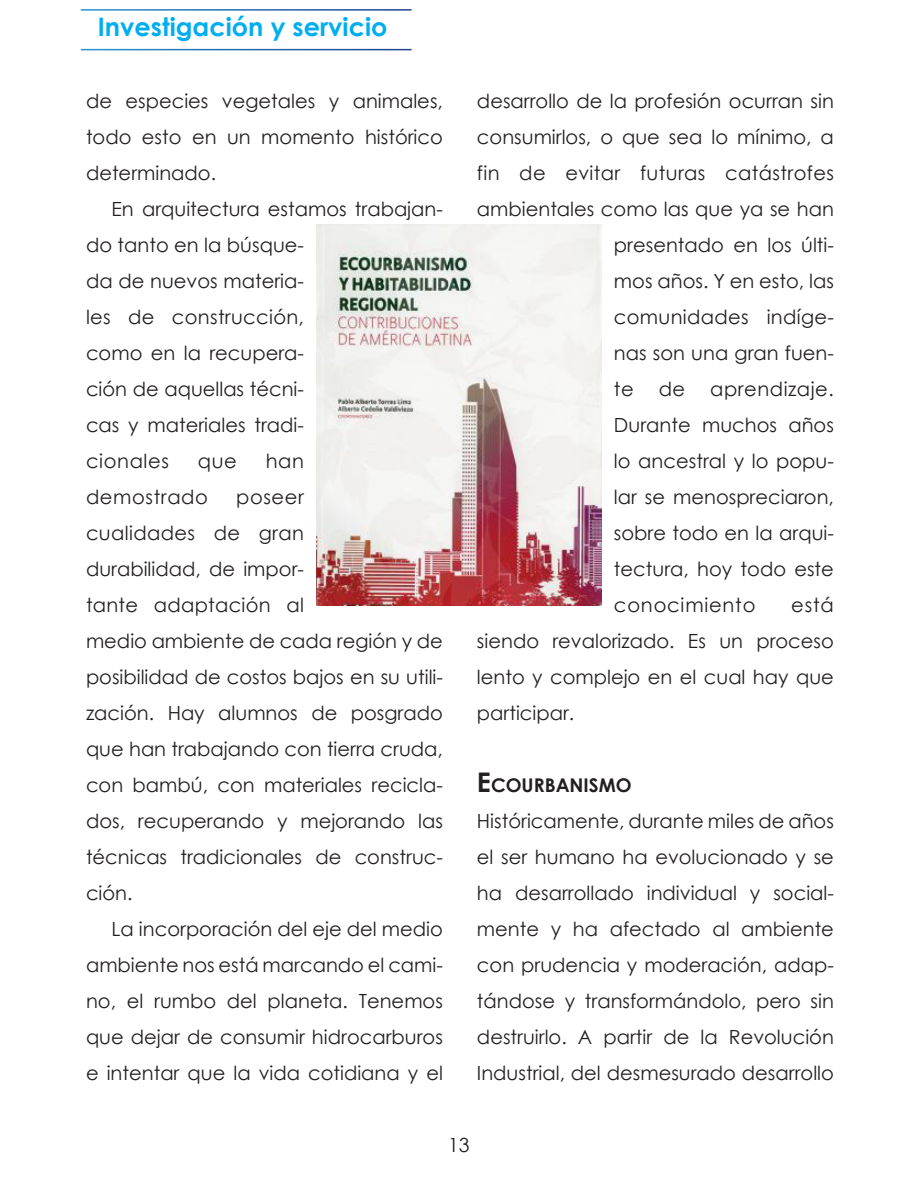
<style>
.page{position:relative;width:918px;height:1188px;background:#fff}
.page>*{position:absolute;margin:0;border:0;box-sizing:border-box;transform-origin:0 0}
.t1{font:700 25.5px "Century Gothic";color:#00aeef}
.cuerpoArticulos{font:19.5px/36px "Century Gothic";color:#231f20;text-align:justify}
.cuerpoArticulos_sin{font:19.5px/36px "Century Gothic";color:#231f20;text-align:justify}
.cuerpoArticulos-2{font:19.5px "Century Gothic";letter-spacing:.02em;color:#231f20}
.cuerpoArticulos-3{font:19.5px "Century Gothic";letter-spacing:.03em;color:#231f20}
.subtitulo_ok{font:700 18.9px "Century Gothic";color:#231f20}
.s1{font-size:27px}
</style>
<div class="page">
<img style="left:317px;top:225px;width:284px;height:380px">
<h1 class="t1" style="left:98px;top:8px;width:291px">Investigación y servicio</h1>
<p class="cuerpoArticulos_sin" style="left:86px;top:83px;width:358px">de especies vegetales y animales, todo esto en un momento histórico determinado.</p>
<p class="cuerpoArticulos" style="left:86px;top:191px;width:358px;text-align:left;text-indent:26px">En arquitectura estamos trabajan&shy;do tanto en la búsque-<br>da de nuevos materia-<br>les de construcción,<br>como en la recupera-<br>ción de aquellas técni-<br>cas y materiales tradi-<br>cionales</p>
<p class="cuerpoArticulos" style="left:198px;top:443px;width:41px">que</p>
<p class="cuerpoArticulos" style="left:266px;top:443px;width:40px">han</p>
<p class="cuerpoArticulos-3" style="left:86px;top:483px;width:124px">demostrado</p>
<p class="cuerpoArticulos" style="left:86px;top:479px;width:358px;text-align:left;text-indent:150px">poseer<br>cualidades de gran<br>durabilidad, de impor-<br>tante adaptación al<br>medio ambiente de cada región y de posibilidad de costos bajos en su utili&shy;zación. Hay alumnos de posgrado que han trabajando con tierra cruda, con bambú, con materiales recicla&shy;dos, recuperando y mejorando las técnicas tradicionales de construc&shy;ción.</p>
<p class="cuerpoArticulos" style="left:86px;top:911px;width:358px;text-indent:26px">La incorporación del eje del medio ambiente nos está marcando el cami&shy;no, el rumbo del planeta. Tenemos que dejar de consumir hidrocarburos e intentar que la vida cotidiana y el</p>
<p class="cuerpoArticulos" style="left:477px;top:83px;width:358px">desarrollo de la profesión ocurran sin</p>
<p class="cuerpoArticulos" style="left:477px;top:119px;width:358px">consumirlos, o que sea lo mínimo, a</p>
<p class="cuerpoArticulos-2" style="left:477px;top:159px;width:358px">fin de evitar futuras catástrofes</p>
<p class="cuerpoArticulos" style="left:477px;top:191px;width:358px">ambientales como las que ya se han</p>
<p class="cuerpoArticulos" style="left:614px;top:227px;width:221px">presentado en los últi-</p>
<p class="cuerpoArticulos" style="left:614px;top:263px;width:221px">mos años. Y en esto, las</p>
<p class="cuerpoArticulos" style="left:614px;top:299px;width:221px">comunidades indíge-</p>
<p class="cuerpoArticulos" style="left:614px;top:335px;width:221px">nas son una gran fuen-</p>
<p class="cuerpoArticulos" style="left:614px;top:371px;width:21px">te</p>
<p class="cuerpoArticulos" style="left:659px;top:371px;width:28px">de</p>
<p class="cuerpoArticulos" style="left:614px;top:371px;width:221px;text-indent:96px">aprendizaje.<br>Durante muchos años lo ancestral y lo popu&shy;lar se menospreciaron, sobre todo en la arqui&shy;tectura, hoy todo este conocimiento</p>
<p class="cuerpoArticulos" style="left:477px;top:587px;width:358px;text-indent:314px">está siendo revalorizado. Es un proceso lento y complejo en el cual hay que participar.</p>
<p class="subtitulo_ok" style="left:477px;top:771px;width:156px"><span class="s1">E</span>COURBANISMO</p>
<p class="cuerpoArticulos_sin" style="left:477px;top:803px;width:358px">Históricamente, durante miles de años el ser humano ha evolucionado y se ha desarrollado individual y social&shy;mente y ha afectado al ambiente con prudencia y moderación, adap&shy;tándose y transformándolo, pero sin destruirlo. A partir de la Revolución Industrial, del desmesurado desarrollo</p>
<p class="cuerpoArticulos" style="left:448px;top:1127px;width:23px">13</p>
</div>
